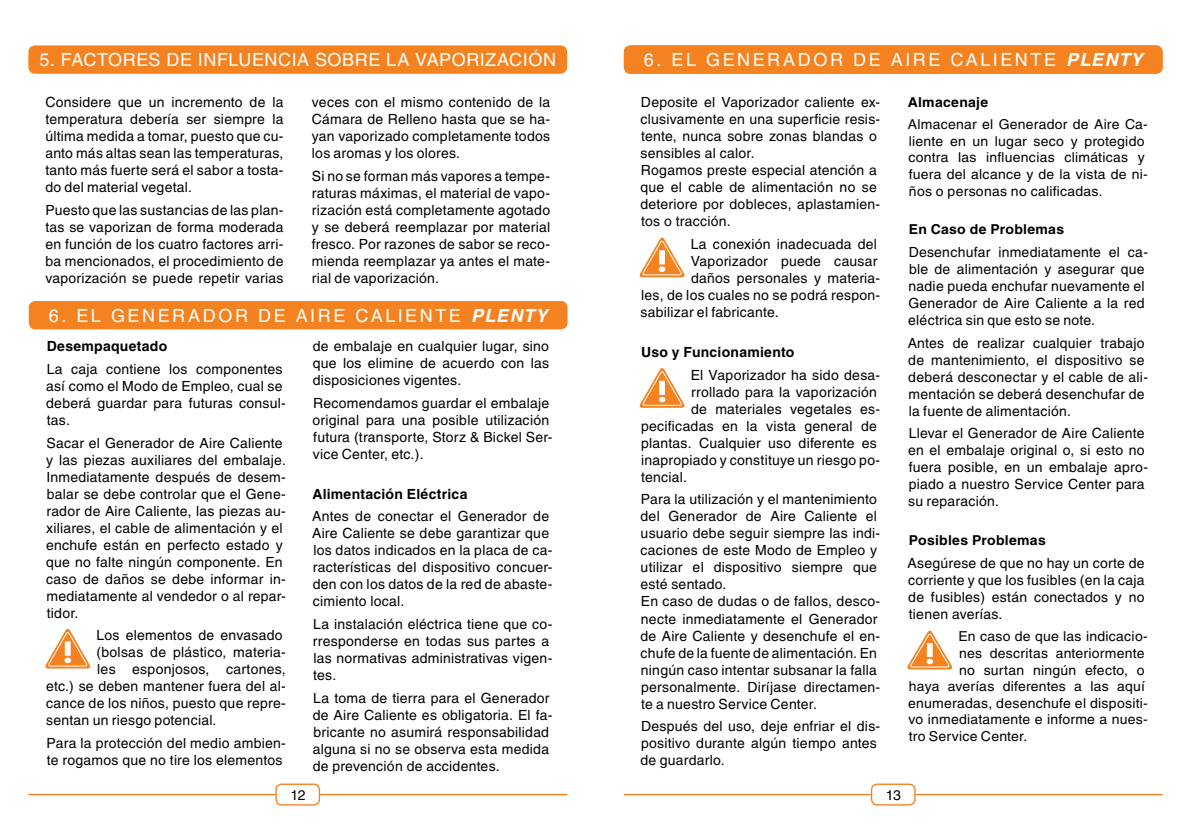
<style>
.page{position:relative;width:1191px;height:840px;background:#fff}
.page>*{position:absolute;margin:0;border:0;box-sizing:border-box;transform-origin:0 0}
.t1{font:18px "Helvetica";letter-spacing:.13em;color:#fff}
.t2{font:18px "Helvetica";letter-spacing:.03em;color:#fff}
.t3{font:14px/17px "Helvetica";letter-spacing:.02em;color:#000}
.t4{font:700 14px "Helvetica";letter-spacing:.015em;color:#000}
.t5{font:13.6px/16.6px "Helvetica";letter-spacing:.02em;color:#000}
.t6{font:700 13.6px "Helvetica";letter-spacing:.02em;color:#000}
.s1{font-weight:700;font-style:italic}
</style>
<div class="page">
<div style="left:275px;top:783px;width:45px;height:22px;border:1px solid #f58220;border-radius:6px"></div>
<hr style="left:28px;top:793px;width:247px;height:1px;background:#f58220">
<hr style="left:320px;top:793px;width:247px;height:1px;background:#f58220">
<div style="left:871px;top:783px;width:44px;height:22px;border:1px solid #f58220;border-radius:6px"></div>
<hr style="left:624px;top:793px;width:247px;height:1px;background:#f58220">
<hr style="left:915px;top:793px;width:247px;height:1px;background:#f58220">
<div style="left:28px;top:45px;width:539px;height:29px;background:#f58220;border-radius:7px"></div>
<div style="left:625px;top:46px;width:536px;height:27px;background:#f58220;border-radius:6px"></div>
<div style="left:624px;top:45px;width:538px;height:29px;border:2px solid #f58220;border-radius:6px"></div>
<svg style="left:639px;top:237px;width:45px;height:41px"></svg>
<svg style="left:639px;top:368px;width:45px;height:40px"></svg>
<svg style="left:907px;top:630px;width:45px;height:40px"></svg>
<svg style="left:45px;top:628px;width:45px;height:41px"></svg>
<div style="left:30px;top:302px;width:536px;height:26px;background:#f58220;border-radius:6px"></div>
<div style="left:29px;top:301px;width:538px;height:28px;border:2px solid #f58220;border-radius:6px"></div>
<p class="t2" style="left:39px;top:50px;width:518px">5. FACTORES DE INFLUENCIA SOBRE LA VAPORIZACIÓN</p>
<p class="t3" style="left:45px;top:94px;width:240px;text-align:justify">Considere que un incremento de la temperatura debería ser siempre la última medida a tomar, puesto que cu&shy;anto más altas sean las temperaturas, tanto más fuerte será el sabor a tosta&shy;do del material vegetal.</p>
<p class="t3" style="left:45px;top:201px;width:240px;text-align:justify">Puesto que las sustancias de las plan&shy;tas se vaporizan de forma moderada en función de los cuatro factores arri&shy;ba mencionados, el procedimiento de vaporización se puede repetir varias</p>
<p class="t3" style="left:312px;top:94px;width:240px;text-align:justify">veces con el mismo contenido de la Cámara de Relleno hasta que se ha&shy;yan vaporizado completamente todos los aromas y los olores.</p>
<p class="t3" style="left:312px;top:167px;width:240px;text-align:justify">Si no se forman más vapores a tempe&shy;raturas máximas, el material de vapo&shy;rización está completamente agotado y se deberá reemplazar por material fresco. Por razones de sabor se reco&shy;mienda reemplazar ya antes el mate&shy;rial de vaporización.</p>
<p class="t1" style="left:49px;top:305px;width:500px">6. EL GENERADOR DE AIRE CALIENTE <span class="s1">PLENTY</span></p>
<p class="t4" style="left:47px;top:337px;width:122px">Desempaquetado</p>
<p class="t3" style="left:46px;top:360px;width:241px">La caja contiene los componentes así como el Modo de Empleo, cual se deberá guardar para futuras consul&shy;tas.</p>
<p class="t3" style="left:46px;top:434px;width:241px">Sacar el Generador de Aire Caliente y las piezas auxiliares del embalaje.<br>Inmediatamente después de desem&shy;balar se debe controlar que el Gene&shy;rador de Aire Caliente, las piezas au&shy;xiliares, el cable de alimentación y el enchufe están en perfecto estado y que no falte ningún componente. En caso de daños se debe informar in&shy;mediatamente al vendedor o al repar&shy;tidor.</p>
<p class="t3" style="left:96px;top:626px;width:188px">Los elementos de envasado</p>
<p class="t3" style="left:96px;top:643px;width:191px">(bolsas de plástico, materia-</p>
<p class="t3" style="left:97px;top:660px;width:190px">les esponjosos, cartones,</p>
<p class="t3" style="left:46px;top:677px;width:241px">etc.) se deben mantener fuera del al-</p>
<p class="t3" style="left:46px;top:694px;width:241px">cance de los niños, puesto que repre-</p>
<p class="t3" style="left:46px;top:711px;width:172px">sentan un riesgo potencial.</p>
<p class="t3" style="left:47px;top:734px;width:241px">Para la protección del medio ambien&shy;te rogamos que no tire los elementos</p>
<p class="t3" style="left:313px;top:337px;width:238px;text-align:justify">de embalaje en cualquier lugar, sino que los elimine de acuerdo con las disposiciones vigentes.</p>
<p class="t3" style="left:312px;top:394px;width:241px">Recomendamos guardar el embalaje original para una posible utilización futura (transporte, Storz &amp; Bickel Ser&shy;vice Center, etc.).</p>
<p class="t4" style="left:312px;top:485px;width:157px">Alimentación Eléctrica</p>
<p class="t3" style="left:312px;top:507px;width:242px">Antes de conectar el Generador de Aire Caliente se debe garantizar que los datos indicados en la placa de ca&shy;racterísticas del dispositivo concuer&shy;den con los datos de la red de abaste&shy;cimiento local.</p>
<p class="t3" style="left:313px;top:615px;width:241px">La instalación eléctrica tiene que co&shy;rresponderse en todas sus partes a las normativas administrativas vigen&shy;tes.</p>
<p class="t3" style="left:313px;top:689px;width:241px">La toma de tierra para el Generador de Aire Caliente es obligatoria. El fa&shy;bricante no asumirá responsabilidad alguna si no se observa esta medida de prevención de accidentes.</p>
<p class="t1" style="left:644px;top:50px;width:500px">6. EL GENERADOR DE AIRE CALIENTE <span class="s1">PLENTY</span></p>
<p class="t3" style="left:640px;top:94px;width:241px">Deposite el Vaporizador caliente ex&shy;clusivamente en una superficie resis&shy;tente, nunca sobre zonas blandas o sensibles al calor.<br>Rogamos preste especial atención a que el cable de alimentación no se deteriore por dobleces, aplastamien&shy;tos o tracción.</p>
<p class="t3" style="left:691px;top:235px;width:188px">La conexión inadecuada del</p>
<p class="t3" style="left:690px;top:252px;width:188px">Vaporizador puede causar</p>
<p class="t3" style="left:691px;top:269px;width:191px">daños personales y materia-</p>
<p class="t3" style="left:641px;top:286px;width:241px">les, de los cuales no se podrá respon-</p>
<p class="t3" style="left:640px;top:303px;width:140px">sabilizar el fabricante.</p>
<p class="t4" style="left:641px;top:343px;width:155px">Uso y Funcionamiento</p>
<p class="t3" style="left:691px;top:366px;width:191px">El Vaporizador ha sido desa-</p>
<p class="t3" style="left:691px;top:383px;width:187px">rrollado para la vaporización</p>
<p class="t3" style="left:691px;top:400px;width:191px">de materiales vegetales es-</p>
<p class="t3" style="left:641px;top:417px;width:237px">pecificadas en la vista general de</p>
<p class="t3" style="left:641px;top:434px;width:237px">plantas. Cualquier uso diferente es</p>
<p class="t3" style="left:641px;top:451px;width:241px">inapropiado y constituye un riesgo po-</p>
<p class="t3" style="left:641px;top:468px;width:47px">tencial.</p>
<p class="t3" style="left:640px;top:490px;width:241px">Para la utilización y el mantenimiento del Generador de Aire Caliente el usuario debe seguir siempre las indi&shy;caciones de este Modo de Empleo y utilizar el dispositivo siempre que esté sentado.<br>En caso de dudas o de fallos, desco&shy;necte inmediatamente el Generador de Aire Caliente y desenchufe el en&shy;chufe de la fuente de alimentación. En ningún caso intentar subsanar la falla personalmente. Diríjase directamen&shy;te a nuestro Service Center.</p>
<p class="t3" style="left:640px;top:717px;width:241px">Después del uso, deje enfriar el dis&shy;positivo durante algún tiempo antes de guardarlo.</p>
<p class="t6" style="left:908px;top:94px;width:82px">Almacenaje</p>
<p class="t5" style="left:908px;top:116px;width:241px">Almacenar el Generador de Aire Ca&shy;liente en un lugar seco y protegido contra las influencias climáticas y fuera del alcance y de la vista de ni&shy;ños o personas no calificadas.</p>
<p class="t6" style="left:908px;top:221px;width:157px">En Caso de Problemas</p>
<p class="t3" style="left:908px;top:243px;width:241px">Desenchufar inmediatamente el ca&shy;ble de alimentación y asegurar que nadie pueda enchufar nuevamente el Generador de Aire Caliente a la red eléctrica sin que esto se note.</p>
<p class="t3" style="left:907px;top:334px;width:242px">Antes de realizar cualquier trabajo de mantenimiento, el dispositivo se deberá desconectar y el cable de ali&shy;mentación se deberá desenchufar de la fuente de alimentación.</p>
<p class="t3" style="left:908px;top:424px;width:241px">Llevar el Generador de Aire Caliente en el embalaje original o, si esto no fuera posible, en un embalaje apro&shy;piado a nuestro Service Center para su reparación.</p>
<p class="t6" style="left:908px;top:532px;width:138px">Posibles Problemas</p>
<p class="t3" style="left:907px;top:554px;width:238px;text-align:justify">Asegúrese de que no hay un corte de corriente y que los fusibles (en la caja de fusibles) están conectados y no tienen averías.</p>
<p class="t5" style="left:958px;top:627px;width:191px">En caso de que las indicacio-</p>
<p class="t5" style="left:959px;top:644px;width:187px">nes descritas anteriormente</p>
<p class="t5" style="left:959px;top:661px;width:187px">no surtan ningún efecto, o</p>
<p class="t5" style="left:909px;top:677px;width:237px">haya averías diferentes a las aquí</p>
<p class="t5" style="left:908px;top:694px;width:241px">enumeradas, desenchufe el dispositi-</p>
<p class="t5" style="left:908px;top:710px;width:241px">vo inmediatamente e informe a nues-</p>
<p class="t5" style="left:909px;top:727px;width:120px">tro Service Center.</p>
<p class="t3" style="left:290px;top:786px;width:17px">12</p>
<p class="t3" style="left:886px;top:786px;width:17px">13</p>
</div>
